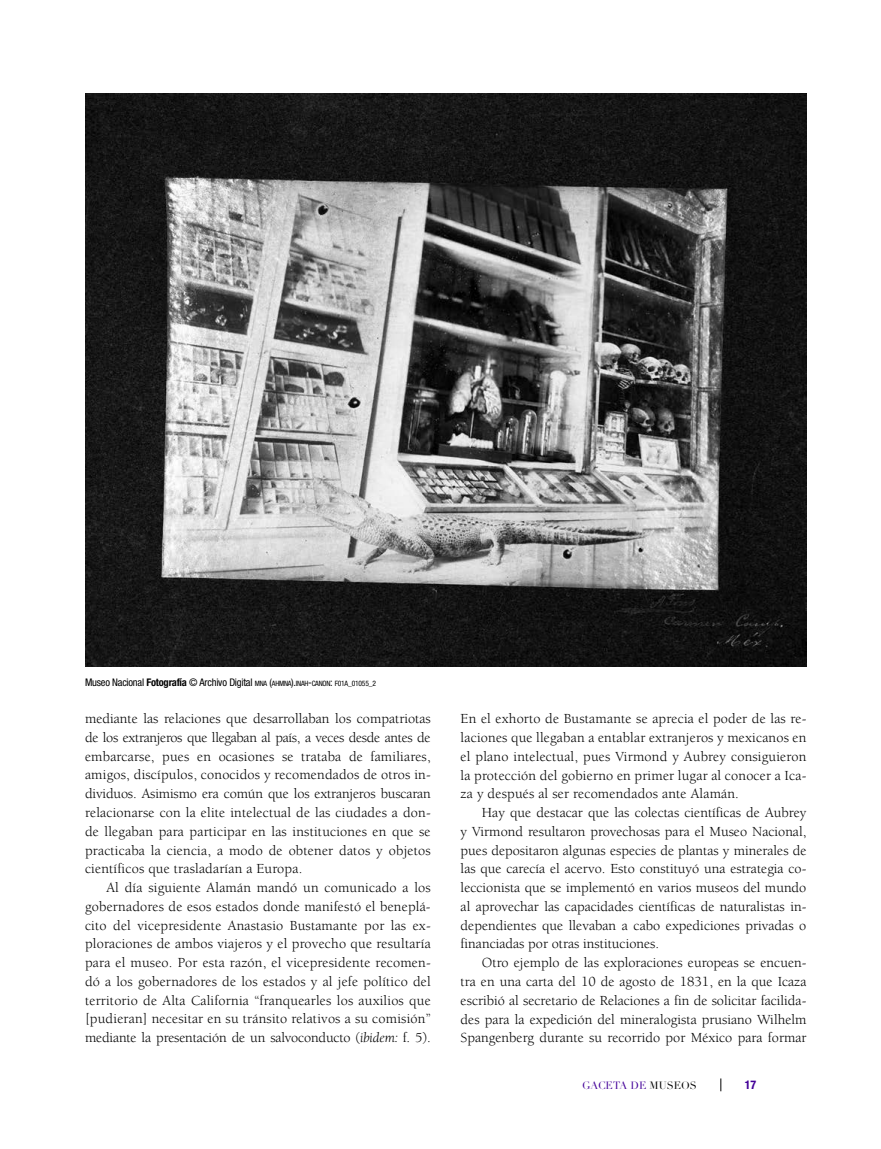
<style>
.page{position:relative;width:881px;height:1149px;background:#fff}
.page>*{position:absolute;margin:0;border:0;box-sizing:border-box;transform-origin:0 0}
.t1{font:14.25px/18.8px "Berkeley";color:#000;text-align:justify}
.t2{font:700 condensed 12px "Helvetica Neue";color:#430098}
.t3{font:condensed 10.5px "Helvetica Neue";letter-spacing:-.02em;color:#000}
.t4{font:10.5px "Didot LH";color:#430098}
.s1{font-weight:700}
.s2{font-size:7.35px}
.s3{font-style:inherit}
.s4{font-size:7.5px}
.s5{font-style:italic}
.s6{color:#000}
</style>
<div class="page">
<svg style="left:720px;top:1078px;width:1px;height:12px"></svg>
<img style="left:85px;top:94px;width:721px;height:572px">
<p class="t3" style="left:85px;top:675px;width:292px">Museo Nacional <span class="s1">Fotografía</span> © Archivo Digital <span class="s2">MNA</span> (<span class="s2">AHMNA</span>).<span class="s2">INAH</span><span class="s3">-</span><span class="s2">CANON</span>: <span class="s2">F</span><span class="s4">01</span><span class="s2">A</span><span class="s4">_01055_2</span></p>
<p class="t1" style="left:85px;top:709px;width:347px">mediante las relaciones que desarrollaban los compatriotas de los extranjeros que llegaban al país, a veces desde antes de embarcarse, pues en ocasiones se trataba de familiares, amigos, discípulos, conocidos y recomendados de otros in&shy;dividuos. Asimismo era común que los extranjeros buscaran relacionarse con la elite intelectual de las ciudades a don&shy;de llegaban para participar en las instituciones en que se practicaba la ciencia, a modo de obtener datos y objetos científicos que trasladarían a Europa.</p>
<p class="t1" style="left:85px;top:878px;width:347px;text-indent:21px">Al día siguiente Alamán mandó un comunicado a los gobernadores de esos estados donde manifestó el beneplá&shy;cito del vicepresidente Anastasio Bustamante por las ex&shy;ploraciones de ambos viajeros y el provecho que resultaría para el museo. Por esta razón, el vicepresidente recomen&shy;dó a los gobernadores de los estados y al jefe político del territorio de Alta California “franquearles los auxilios que [pudieran] necesitar en su tránsito relativos a su comisión” mediante la presentación de un salvoconducto (<span class="s5">ibidem:</span> f. 5).</p>
<p class="t1" style="left:460px;top:709px;width:347px">En el exhorto de Bustamante se aprecia el poder de las re&shy;laciones que llegaban a entablar extranjeros y mexicanos en el plano intelectual, pues Virmond y Aubrey consiguieron la protección del gobierno en primer lugar al conocer a Ica&shy;za y después al ser recomendados ante Alamán.</p>
<p class="t1" style="left:460px;top:803px;width:347px;text-indent:21px">Hay que destacar que las colectas científicas de Aubrey y Virmond resultaron provechosas para el Museo Nacional, pues depositaron algunas especies de plantas y minerales de las que carecía el acervo. Esto constituyó una estrategia co&shy;leccionista que se implementó en varios museos del mundo al aprovechar las capacidades científicas de naturalistas in&shy;dependientes que llevaban a cabo expediciones privadas o financiadas por otras instituciones.</p>
<p class="t1" style="left:460px;top:953px;width:347px;text-indent:21px">Otro ejemplo de las exploraciones europeas se encuen&shy;tra en una carta del 10 de agosto de 1831, en la que Icaza escribió al secretario de Relaciones a fin de solicitar facilida&shy;des para la expedición del mineralogista prusiano Wilhelm Spangenberg durante su recorrido por México para formar</p>
<p class="t4" style="left:582px;top:1078px;width:116px">GACETA DE <span class="s6">MUSEOS</span></p>
<p class="t2" style="left:744px;top:1077px;width:13px">17</p>
</div>
